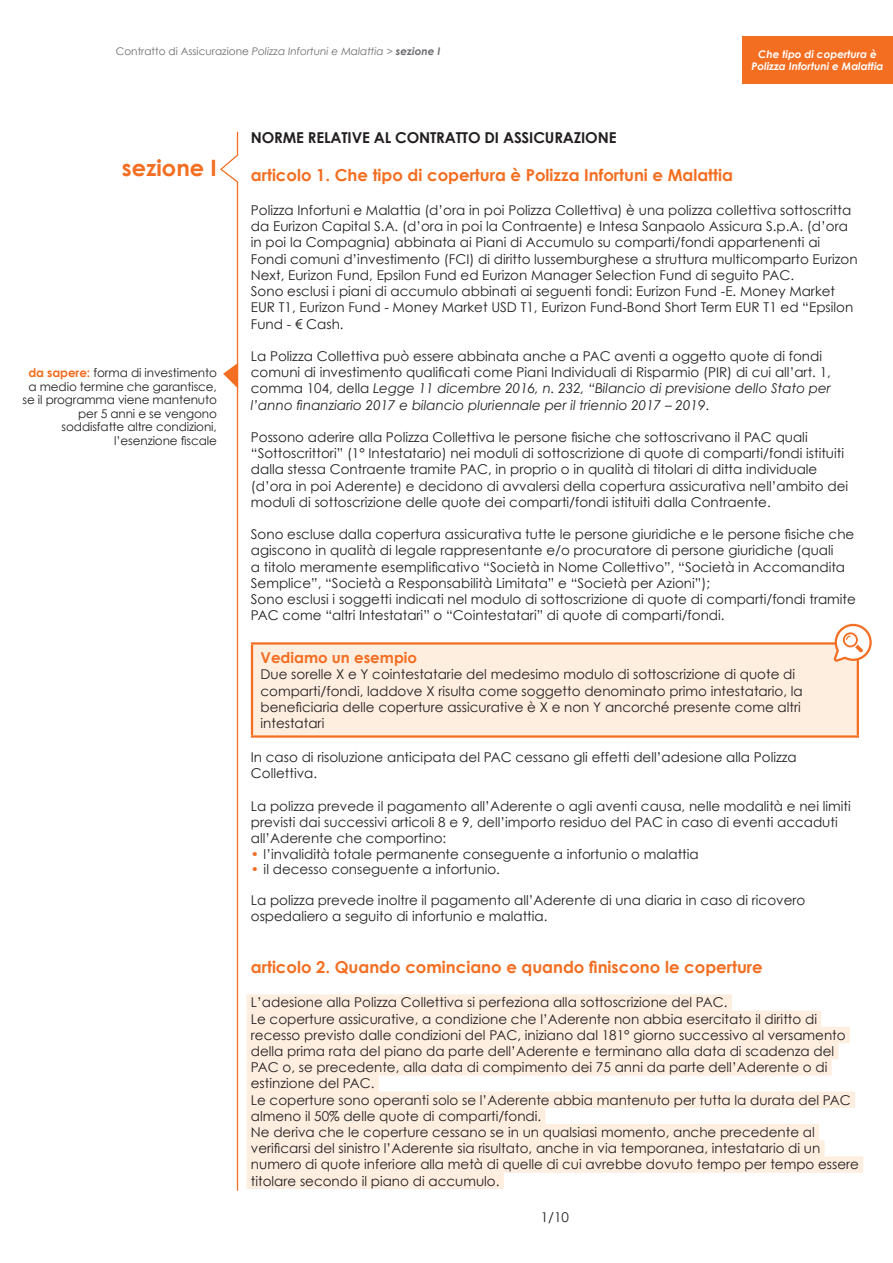
<style>
.page{position:relative;width:893px;height:1263px;background:#fff}
.page>*{position:absolute;margin:0;border:0;box-sizing:border-box;transform-origin:0 0}
.t1{font:700 22.5px "Century Gothic";color:#f36e21}
.t2{font:700 16.5px "Century Gothic";color:#f36e21}
.t3{font:700 15px "Century Gothic";letter-spacing:-.01em;color:#231f20}
.t4{font:700 15px "Century Gothic";color:#f36e21}
.t5{font:13.5px/16.2px "Century Gothic";color:#231f20}
.t6{font:12px/13.5px "Century Gothic";letter-spacing:-.01em;color:#231f20;text-align:right}
.t7{font:italic 10.5px "Century Gothic";color:#6c6d70}
.t8{font:italic 700 10.5px/12.6px "Century Gothic";color:#fff;text-align:center}
.s1{font-style:normal}
.s2{font-weight:700}
.s3{font-weight:700;color:#f36e21}
.s4{font-style:italic}
.s5{color:#f36e21}
</style>
<div class="page">
<div style="left:742px;top:36px;width:151px;height:48px;background:#f36e21"></div>
<div style="left:247px;top:994px;width:485px;height:17px;background:#feeee0"></div>
<div style="left:247px;top:1010px;width:574px;height:17px;background:#feeee0"></div>
<div style="left:247px;top:1027px;width:603px;height:16px;background:#feeee0"></div>
<div style="left:247px;top:1043px;width:591px;height:16px;background:#feeee0"></div>
<div style="left:247px;top:1059px;width:585px;height:16px;background:#feeee0"></div>
<div style="left:247px;top:1075px;width:132px;height:17px;background:#feeee0"></div>
<div style="left:247px;top:1091px;width:608px;height:17px;background:#feeee0"></div>
<div style="left:247px;top:1108px;width:298px;height:16px;background:#feeee0"></div>
<div style="left:247px;top:1124px;width:572px;height:16px;background:#feeee0"></div>
<div style="left:247px;top:1140px;width:578px;height:16px;background:#feeee0"></div>
<div style="left:247px;top:1156px;width:616px;height:17px;background:#feeee0"></div>
<div style="left:247px;top:1172px;width:257px;height:17px;background:#feeee0"></div>
<div style="left:252px;top:643px;width:606px;height:93px;background:#feeee0"></div>
<hr style="left:251px;top:642px;width:608px;height:3px;background:#f36e21">
<hr style="left:251px;top:645px;width:2px;height:90px;background:#f36e21">
<hr style="left:857px;top:645px;width:2px;height:90px;background:#f36e21">
<hr style="left:251px;top:735px;width:608px;height:3px;background:#f36e21">
<svg style="left:220px;top:131px;width:19px;height:1060px"></svg>
<svg style="left:834px;top:624px;width:38px;height:38px"></svg>
<p class="t7" style="left:116px;top:44px;width:326px"><span class="s1">Contratto di Assicurazione</span> Polizza Infortuni e Malattia &gt; <span class="s2">sezione I</span></p>
<p class="t8" style="left:752px;top:47px;width:133px">Che tipo di copertura è<br>Polizza Infortuni e Malattia</p>
<h1 class="t1" style="left:122px;top:154px;width:96px">sezione I</h1>
<p class="t6" style="left:23px;top:366px;width:196px"><span class="s3">da sapere:</span> forma di investimento a medio termine che garantisce, se il programma viene mantenuto per 5 anni e se vengono soddisfatte altre condizioni, l’esenzione fiscale</p>
<p class="t3" style="left:251px;top:128px;width:367px">NORME RELATIVE AL CONTRATTO DI ASSICURAZIONE</p>
<p class="t2" style="left:251px;top:164px;width:484px">articolo 1. Che tipo di copertura è Polizza Infortuni e Malattia</p>
<p class="t5" style="left:251px;top:202px;width:608px">Polizza Infortuni e Malattia (d’ora in poi Polizza Collettiva) è una polizza collettiva sottoscritta da Eurizon Capital S.A. (d’ora in poi la Contraente) e Intesa Sanpaolo Assicura S.p.A. (d’ora in poi la Compagnia) abbinata ai Piani di Accumulo su comparti/fondi appartenenti ai Fondi comuni d’investimento (FCI) di diritto lussemburghese a struttura multicomparto Eurizon Next, Eurizon Fund, Epsilon Fund ed Eurizon Manager Selection Fund di seguito PAC.<br>Sono esclusi i piani di accumulo abbinati ai seguenti fondi: Eurizon Fund -E. Money Market EUR T1, Eurizon Fund - Money Market USD T1, Eurizon Fund-Bond Short Term EUR T1 ed “Epsilon Fund - € Cash.</p>
<p class="t5" style="left:251px;top:348px;width:582px">La Polizza Collettiva può essere abbinata anche a PAC aventi a oggetto quote di fondi comuni di investimento qualificati come Piani Individuali di Risparmio (PIR) di cui all’art. 1, comma 104, della <span class="s4">Legge 11 dicembre 2016, n. 232, “Bilancio di previsione dello Stato per l’anno finanziario 2017 e bilancio pluriennale per il triennio 2017 – 2019</span>.</p>
<p class="t5" style="left:251px;top:429px;width:599px">Possono aderire alla Polizza Collettiva le persone fisiche che sottoscrivano il PAC quali “Sottoscrittori” (1° Intestatario) nei moduli di sottoscrizione di quote di comparti/fondi istituiti dalla stessa Contraente tramite PAC, in proprio o in qualità di titolari di ditta individuale (d’ora in poi Aderente) e decidono di avvalersi della copertura assicurativa nell’ambito dei moduli di sottoscrizione delle quote dei comparti/fondi istituiti dalla Contraente.</p>
<p class="t5" style="left:251px;top:526px;width:607px">Sono escluse dalla copertura assicurativa tutte le persone giuridiche e le persone fisiche che agiscono in qualità di legale rappresentante e/o procuratore di persone giuridiche (quali<br>a titolo meramente esemplificativo “Società in Nome Collettivo”, “Società in Accomandita Semplice”, “Società a Responsabilità Limitata” e “Società per Azioni”);<br>Sono esclusi i soggetti indicati nel modulo di sottoscrizione di quote di comparti/fondi tramite PAC come “altri Intestatari” o “Cointestatari” di quote di comparti/fondi.</p>
<p class="t4" style="left:260px;top:648px;width:158px">Vediamo un esempio</p>
<p class="t5" style="left:260px;top:666px;width:544px">Due sorelle X e Y cointestatarie del medesimo modulo di sottoscrizione di quote di comparti/fondi, laddove X risulta come soggetto denominato primo intestatario, la beneficiaria delle coperture assicurative è X e non Y ancorché presente come altri intestatari</p>
<p class="t5" style="left:251px;top:749px;width:547px">In caso di risoluzione anticipata del PAC cessano gli effetti dell’adesione alla Polizza<br>Collettiva.</p>
<p class="t5" style="left:251px;top:798px;width:601px">La polizza prevede il pagamento all’Aderente o agli aventi causa, nelle modalità e nei limiti previsti dai successivi articoli 8 e 9, dell’importo residuo del PAC in caso di eventi accaduti all’Aderente che comportino:</p>
<p class="t5" style="left:251px;top:846px;width:449px"><span class="s5">•</span> l’invalidità totale permanente conseguente a infortunio o malattia</p>
<p class="t5" style="left:251px;top:861px;width:251px"><span class="s5">•</span> il decesso conseguente a infortunio.</p>
<p class="t5" style="left:251px;top:892px;width:556px;line-height:15.5px">La polizza prevede inoltre il pagamento all’Aderente di una diaria in caso di ricovero ospedaliero a seguito di infortunio e malattia.</p>
<p class="t2" style="left:251px;top:957px;width:513px">articolo 2. Quando cominciano e quando finiscono le coperture</p>
<p class="t5" style="left:251px;top:994px;width:610px">L’adesione alla Polizza Collettiva si perfeziona alla sottoscrizione del PAC.<br>Le coperture assicurative, a condizione che l’Aderente non abbia esercitato il diritto di recesso previsto dalle condizioni del PAC, iniziano dal 181° giorno successivo al versamento della prima rata del piano da parte dell’Aderente e terminano alla data di scadenza del PAC o, se precedente, alla data di compimento dei 75 anni da parte dell’Aderente o di estinzione del PAC.<br>Le coperture sono operanti solo se l’Aderente abbia mantenuto per tutta la durata del PAC almeno il 50% delle quote di comparti/fondi.<br>Ne deriva che le coperture cessano se in un qualsiasi momento, anche precedente al verificarsi del sinistro l’Aderente sia risultato, anche in via temporanea, intestatario di un numero di quote inferiore alla metà di quelle di cui avrebbe dovuto tempo per tempo essere titolare secondo il piano di accumulo.</p>
<p class="t5" style="left:541px;top:1209px;width:30px">1/10</p>
</div>
